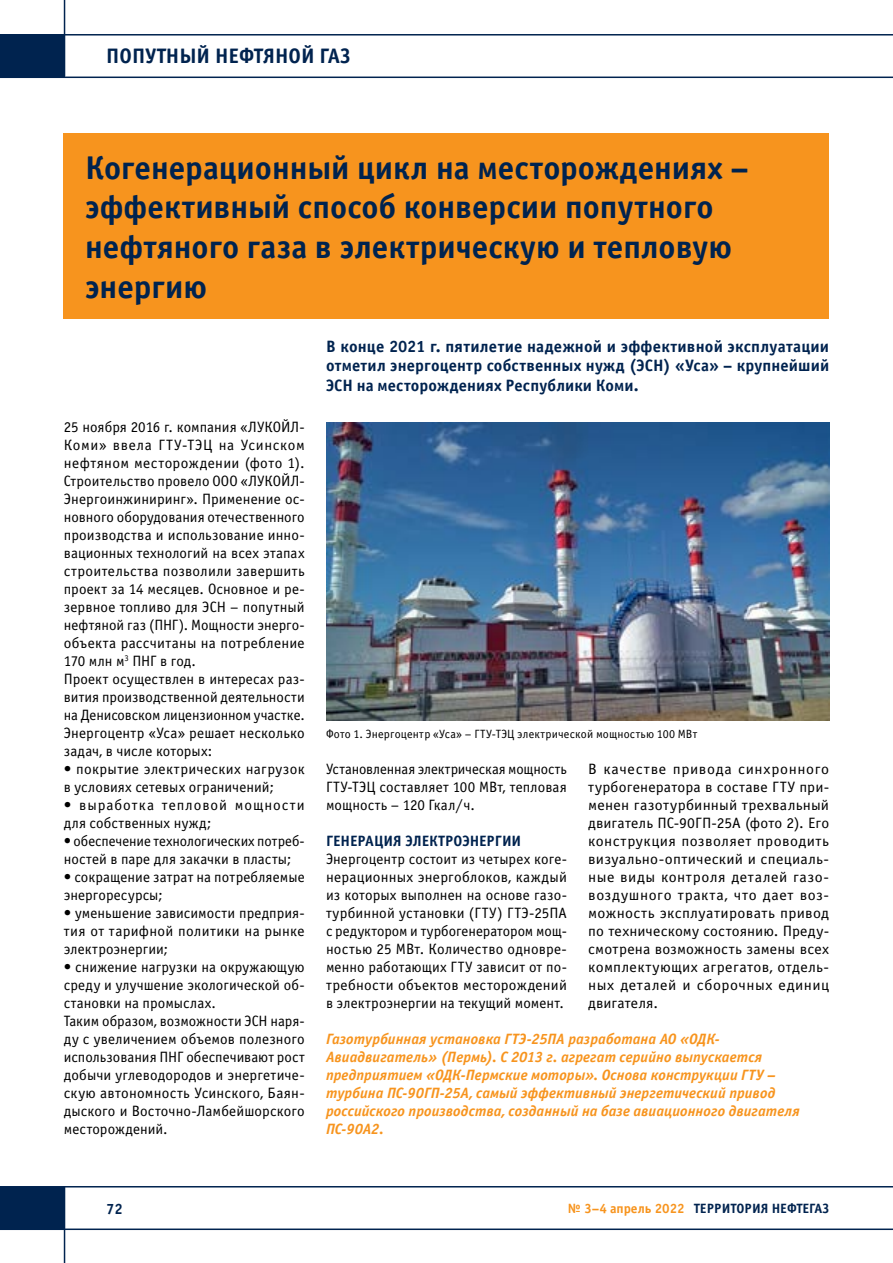
<style>
.page{position:relative;width:893px;height:1263px;background:#fff}
.page>*{position:absolute;margin:0;border:0;box-sizing:border-box;transform-origin:0 0}
.t1{font:700 33px/39.6px "Officina Sans C";color:#00234f}
.t2{font:700 21px "Officina Sans C";color:#00234f}
.t3{font:700 16.5px/19.8px "Officina Sans C";letter-spacing:.01em;color:#00234f;text-align:justify}
.t4{font:15px/18px "Officina Sans C";letter-spacing:.01em;color:#000}
.t5{font:15px/18px "Officina Sans C";letter-spacing:.01em;color:#000;text-align:justify;scale:1.06 1}
.t6{font:italic 700 15px/18px "Officina Sans C";color:#f7941e}
.t7{font:15px/18px "Officina Sans C";letter-spacing:.06em;color:#000}
.t8{font:700 15px "Officina Sans C";letter-spacing:-.005em;color:#00234f}
.t9{font:700 13.5px "Officina Sans C";color:#00234f}
.t10{font:12px "Officina Sans C";letter-spacing:.015em;color:#000}
.s1{color:#f7941e}
</style>
<div class="page">
<hr style="left:0;top:77px;width:893px;height:1px;background:#00234f">
<hr style="left:64px;top:0;width:1px;height:77px;background:#00234f">
<hr style="left:0;top:34px;width:893px;height:2px;background:#00234f">
<div style="left:0;top:35px;width:64px;height:42px;background:#00234f"></div>
<hr style="left:0;top:1186px;width:893px;height:1px;background:#00234f">
<hr style="left:64px;top:1186px;width:1px;height:77px;background:#00234f">
<hr style="left:0;top:1228px;width:893px;height:2px;background:#00234f">
<div style="left:0;top:1187px;width:64px;height:42px;background:#00234f"></div>
<div style="left:64px;top:133px;width:765px;height:186px;background:#f7941e"></div>
<img style="left:326px;top:422px;width:503px;height:298px">
<h2 class="t2" style="left:106px;top:44px;width:246px">ПОПУТНЫЙ НЕФТЯНОЙ ГАЗ</h2>
<h1 class="t1" style="left:85px;top:148px;width:665px">Когенерационный цикл на месторождениях – эффективный способ конверсии попутного нефтяного газа в электрическую и тепловую энергию</h1>
<p class="t3" style="left:326px;top:336px;width:505px">В конце 2021 г. пятилетие надежной и эффективной эксплуатации отметил энергоцентр собственных нужд (ЭСН) «Уса» – крупнейший ЭСН на месторождениях Республики Коми.</p>
<p class="t4" style="left:64px;top:418px;width:242px">25 ноября 2016 г. компания «ЛУКОЙЛ-Коми» ввела ГТУ-ТЭЦ на Усинском нефтяном месторождении (фото 1).<br>Строительство провело ООО «ЛУКОЙЛ-Энергоинжиниринг». Применение ос&shy;новного оборудования отечественного производства и использование инно&shy;вационных технологий на всех этапах строительства позволили завершить проект за 14 месяцев. Основное и ре&shy;зервное топливо для ЭСН – попутный нефтяной газ (ПНГ). Мощности энерго&shy;объекта рассчитаны на потребление 170 млн м<sup>3</sup> ПНГ в год.<br>Проект осуществлен в интересах раз&shy;вития производственной деятельности на Денисовском лицензионном участке.<br>Энергоцентр «Уса» решает несколько задач, в числе которых:</p>
<p class="t4" style="left:64px;top:760px;width:242px">• покрытие электрических нагрузок в условиях сетевых ограничений;</p>
<p class="t7" style="left:64px;top:796px;width:242px">• выработка тепловой мощности для собственных нужд;</p>
<p class="t4" style="left:64px;top:832px;width:242px">• обеспечение технологических потреб&shy;ностей в паре для закачки в пласты;</p>
<p class="t4" style="left:64px;top:868px;width:242px">• сокращение затрат на потребляемые энергоресурсы;</p>
<p class="t4" style="left:64px;top:904px;width:242px;text-align:justify">• уменьшение зависимости предприя&shy;тия от тарифной политики на рынке электроэнергии;</p>
<p class="t4" style="left:64px;top:958px;width:242px">• снижение нагрузки на окружающую среду и улучшение экологической об&shy;становки на промыслах.<br>Таким образом, возможности ЭСН наря&shy;ду с увеличением объемов полезного использования ПНГ обеспечивают рост добычи углеводородов и энергетиче&shy;скую автономность Усинского, Баян&shy;дыского и Восточно-Ламбейшорского месторождений.</p>
<p class="t10" style="left:326px;top:727px;width:373px">Фото 1. Энергоцентр «Уса» – ГТУ-ТЭЦ электрической мощностью 100 МВт</p>
<p class="t4" style="left:326px;top:760px;width:242px;text-align:justify">Установленная электрическая мощность ГТУ-ТЭЦ составляет 100 МВт, тепловая мощность – 120 Гкал/ч.</p>
<p class="t8" style="left:326px;top:832px;width:197px">ГЕНЕРАЦИЯ ЭЛЕКТРОЭНЕРГИИ</p>
<p class="t4" style="left:326px;top:850px;width:242px;text-align:justify">Энергоцентр состоит из четырех коге&shy;нерационных энергоблоков, каждый из которых выполнен на основе газо&shy;турбинной установки (ГТУ) ГТЭ-25ПА с редуктором и турбогенератором мощ&shy;ностью 25 МВт. Количество одновре&shy;менно работающих ГТУ зависит от по&shy;требности объектов месторождений в электроэнергии на текущий момент.</p>
<p class="t5" style="left:588px;top:760px;width:229px">В качестве привода синхронного турбогенератора в составе ГТУ при&shy;менен газотурбинный трехвальный двигатель ПС-90ГП-25А (фото 2). Его конструкция позволяет проводить визуально-оптический и специаль&shy;ные виды контроля деталей газо&shy;воздушного тракта, что дает воз&shy;можность эксплуатировать привод по техническому состоянию. Преду&shy;смотрена возможность замены всех комплектующих агрегатов, отдель&shy;ных деталей и сборочных единиц двигателя.</p>
<p class="t6" style="left:326px;top:1030px;width:475px">Газотурбинная установка ГТЭ-25ПА разработана АО «ОДК-Авиадвигатель» (Пермь). С 2013 г. агрегат серийно выпускается предприятием «ОДК-Пермские моторы». Основа конструкции ГТУ – турбина ПС-90ГП-25А, самый эффективный энергетический привод российского производства, созданный на базе авиационного двигателя ПС-90А2.</p>
<p class="t8" style="left:106px;top:1200px;width:18px">72</p>
<p class="t9" style="left:568px;top:1201px;width:263px"><span class="s1">№ 3–4 апрель 2022</span> ТЕРРИТОРИЯ НЕФТЕГАЗ</p>
</div>
